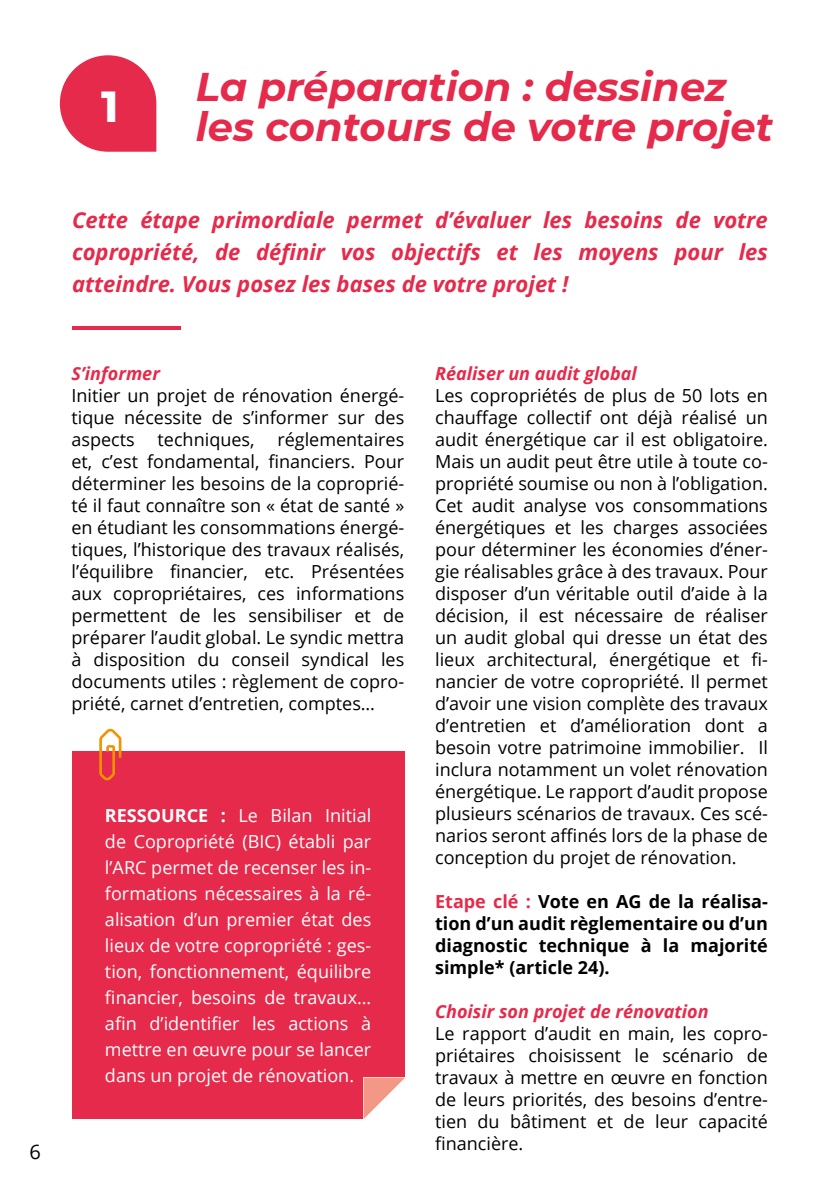
<style>
.page{position:relative;width:840px;height:1191px;background:#fff}
.page>*{position:absolute;margin:0;border:0;box-sizing:border-box;transform-origin:0 0}
.t1{font:700 43.4px "Montserrat";color:#fff}
.t2{font:italic 700 40px/40px "Montserrat";color:#e52a4b}
.t3{font:italic 700 22px/32px "Open Sans";color:#e52a4b;text-align:justify}
.t4{font:20px "Open Sans";color:#000}
.t5{font:18px/22px "Open Sans";color:#000;text-align:justify}
.t6{font:18px/26px "Open Sans";color:#fff;text-align:justify}
.t7{font:700 18px/22px "Open Sans";color:#000;text-align:justify}
.t8{font:italic 700 18px "Open Sans";color:#e52a4b}
.s1{font-weight:700}
.s2{color:#e52a4b}
</style>
<div class="page">
<svg style="left:60px;top:55px;width:96px;height:97px"></svg>
<hr style="left:72px;top:326px;width:108px;height:4px;background:#e52a4b">
<div style="left:72px;top:751px;width:332px;height:368px;background:#e52a4b"></div>
<svg style="left:99px;top:728px;width:22px;height:53px"></svg>
<svg style="left:363px;top:1077px;width:42px;height:42px"></svg>
<p class="t4" style="left:29px;top:1137px;width:13px">6</p>
<h1 class="t1" style="left:97px;top:71px;width:28px">1</h1>
<h2 class="t2" style="left:196px;top:65px;width:578px">La préparation : dessinez les contours de votre projet</h2>
<p class="t3" style="left:72px;top:203px;width:697px">Cette étape primordiale permet d’évaluer les besoins de votre copropriété, de définir vos objectifs et les moyens pour les atteindre. Vous posez les bases de votre projet !</p>
<p class="t8" style="left:71px;top:360px;width:90px">S’informer</p>
<p class="t5" style="left:71px;top:384px;width:334px">Initier un projet de rénovation énergé&shy;tique nécessite de s’informer sur des aspects</p>
<p class="t5" style="left:71px;top:428px;width:334px;text-indent:206px">réglementaires et, c’est fondamental, financiers. Pour déterminer les besoins de la coproprié&shy;té il faut connaître son « état de santé » en étudiant les consommations énergé&shy;tiques, l’historique des travaux réalisés, l’équilibre financier, etc. Présentées aux copropriétaires, ces informations permettent de les sensibiliser et de préparer l’audit global. Le syndic mettra à disposition du conseil syndical les documents utiles : règlement de copro&shy;priété, carnet d’entretien, comptes…</p>
<p class="t5" style="left:157px;top:428px;width:98px">techniques,</p>
<p class="t6" style="left:105px;top:802px;width:267px"><span class="s1">RESSOURCE :</span> Le Bilan Initial de Copropriété (BIC) établi par l’ARC permet de recenser les in&shy;formations nécessaires à la ré&shy;alisation d’un premier état des lieux de votre copropriété : ges&shy;tion, fonctionnement, équilibre financier, besoins de travaux… afin d’identifier les actions à mettre en œuvre pour se lancer dans un projet de rénovation.</p>
<p class="t8" style="left:435px;top:360px;width:203px">Réaliser un audit global</p>
<p class="t5" style="left:435px;top:384px;width:334px">Les copropriétés de plus de 50 lots en chauffage collectif ont déjà réalisé un audit énergétique car il est obligatoire.<br>Mais un audit peut être utile à toute co&shy;propriété soumise ou non à l’obligation.<br>Cet audit analyse vos consommations énergétiques et les charges associées pour déterminer les économies d’éner&shy;gie réalisables grâce à des travaux. Pour disposer d’un véritable outil d’aide à la décision, il est nécessaire de réaliser un audit global qui dresse un état des lieux architectural, énergétique et fi&shy;nancier de votre copropriété. Il permet d’avoir une vision complète des travaux d’entretien et d’amélioration dont a besoin votre patrimoine immobilier. Il inclura notamment un volet rénovation énergétique. Le rapport d’audit propose plusieurs scénarios de travaux. Ces scé&shy;narios seront affinés lors de la phase de conception du projet de rénovation.</p>
<p class="t7" style="left:435px;top:889px;width:334px"><span class="s2">Etape clé :</span> Vote en AG de la réalisa&shy;tion d’un audit règlementaire ou d’un diagnostic technique à la majorité simple* (article 24).</p>
<p class="t8" style="left:435px;top:998px;width:275px">Choisir son projet de rénovation</p>
<p class="t5" style="left:435px;top:1022px;width:334px">Le rapport d’audit en main, les copro&shy;priétaires choisissent le scénario de travaux à mettre en œuvre en fonction de leurs priorités, des besoins d’entre&shy;tien du bâtiment et de leur capacité financière.</p>
</div>
